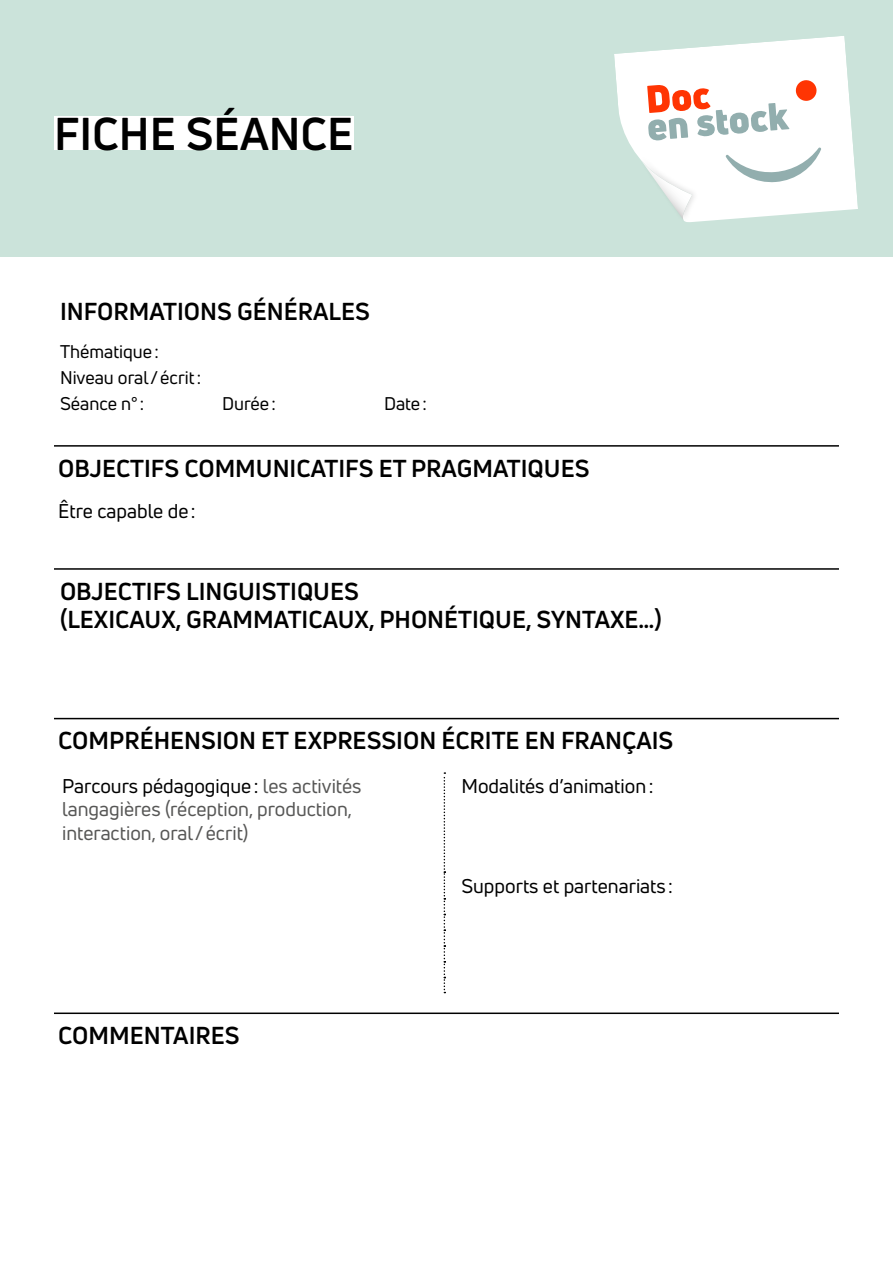
<style>
.page{position:relative;width:893px;height:1263px;background:#fff}
.page>*{position:absolute;margin:0;border:0;box-sizing:border-box;transform-origin:0 0}
.t1{font:700 45px "Uni Neue";color:#000}
.t2{font:700 24px/28.5px "Uni Neue";color:#000}
.t3{font:19.5px/23.4px "Uni Neue";color:#575756}
.t4{font:19.5px "Uni Neue";color:#000}
.t5{font:18px/25.8px "Uni Neue";color:#000}
.s1{color:#000}
</style>
<div class="page">
<div style="left:0;top:0;width:893px;height:256px;background:#cbe3da"></div>
<hr style="left:54px;top:445px;width:785px;height:2px;background:#000">
<hr style="left:54px;top:568px;width:785px;height:2px;background:#000">
<hr style="left:54px;top:718px;width:785px;height:1px;background:#000">
<hr style="left:54px;top:1012px;width:785px;height:2px;background:#000">
<svg style="left:444px;top:772px;width:1px;height:221px"></svg>
<div style="left:54px;top:116px;width:300px;height:34px;background:#fff"></div>
<svg style="left:614px;top:36px;width:244px;height:185px;fill:#fff"></svg>
<img style="left:634px;top:147px;width:72px;height:75px">
<svg style="left:640px;top:159px;width:52px;height:62px"></svg>
<svg style="left:647px;top:85px;width:142px;height:56px;background:#e4d2cc"></svg>
<div style="left:795px;top:80px;width:22px;height:21px;background:#ff3503;border-radius:50%"></div>
<svg style="left:725px;top:147px;width:97px;height:37px;background:#e5ecec"></svg>
<h1 class="t1" style="left:54px;top:106px;width:301px">FICHE SÉANCE</h1>
<p class="t2" style="left:60px;top:296px;width:311px">INFORMATIONS GÉNÉRALES</p>
<p class="t5" style="left:60px;top:339px;width:143px">Thématique:<br>Niveau oral/écrit:<br>Séance n°:</p>
<p class="t5" style="left:222px;top:390px;width:55px">Durée:</p>
<p class="t5" style="left:384px;top:390px;width:44px">Date:</p>
<p class="t2" style="left:58px;top:453px;width:533px">OBJECTIFS COMMUNICATIFS ET PRAGMATIQUES</p>
<p class="t4" style="left:58px;top:499px;width:139px">Être capable de:</p>
<p class="t2" style="left:60px;top:576px;width:603px">OBJECTIFS LINGUISTIQUES<br>(LEXICAUX, GRAMMATICAUX, PHONÉTIQUE, SYNTAXE…)</p>
<p class="t2" style="left:58px;top:726px;width:617px">COMPRÉHENSION ET EXPRESSION ÉCRITE EN FRANÇAIS</p>
<p class="t3" style="left:62px;top:774px;width:301px"><span class="s1">Parcours pédagogique:</span> les activités langagières (réception, production, interaction, oral/écrit)</p>
<p class="t4" style="left:461px;top:774px;width:194px">Modalités d’animation:</p>
<p class="t4" style="left:461px;top:874px;width:213px">Supports et partenariats :</p>
<p class="t2" style="left:58px;top:1021px;width:183px">COMMENTAIRES</p>
</div>
